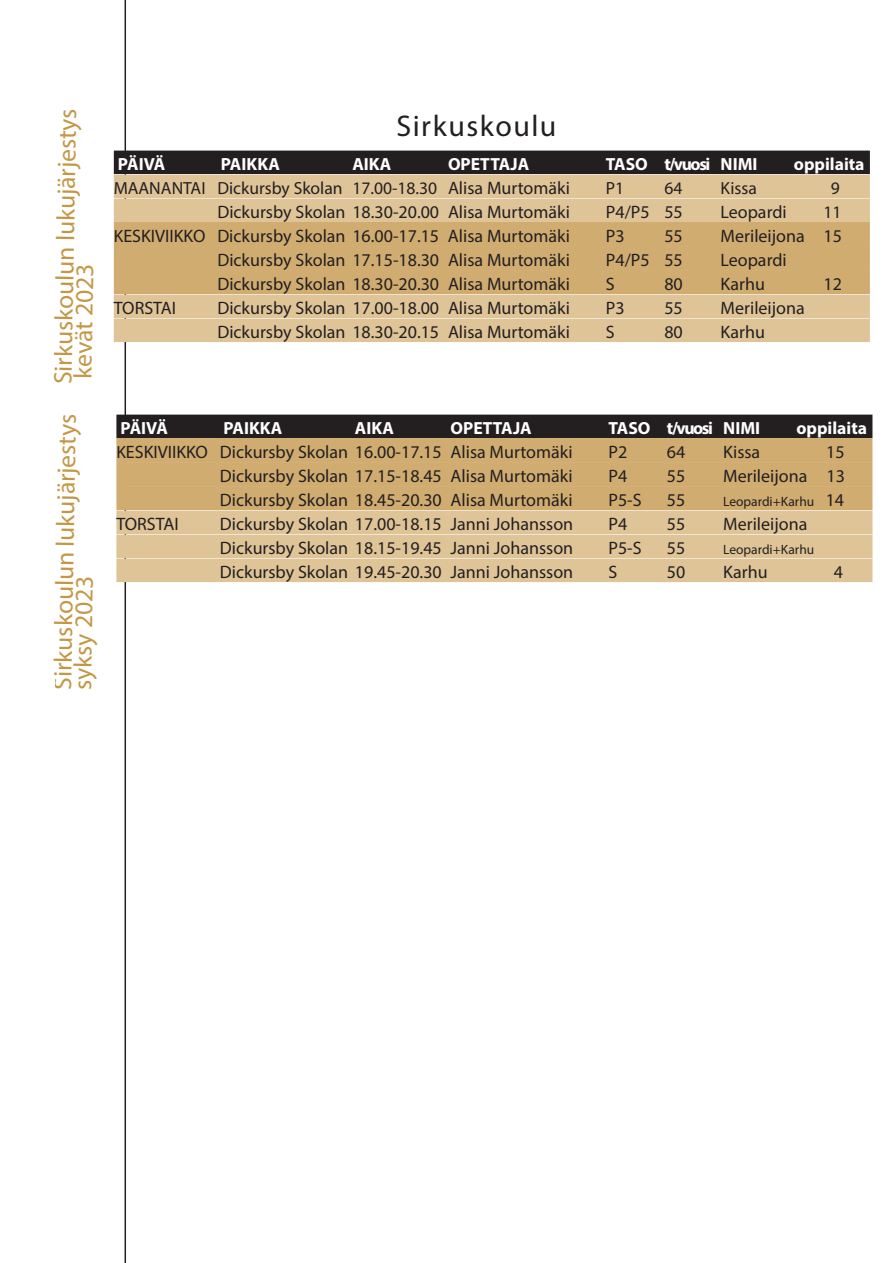
<style>
.page{position:relative;width:893px;height:1263px;background:#fff}
.page>*{position:absolute;margin:0;border:0;box-sizing:border-box;transform-origin:0 0}
.t1{font:30px "Myriad Pro";letter-spacing:.05em;color:#231f20}
.VO{font:25.5px "Myriad Pro";color:#c39746}
.LT_taustalla_tumma{font:18px "Myriad Pro";color:#231f20}
.LT_taustalla{font:18px "Myriad Pro";color:#231f20}
.LT_taustalla_otsikko{font:700 17.55px "Myriad Pro";color:#fff}
.LT_taustalla-2{font:17.55px "Myriad Pro";color:#231f20}
.LT_taustalla_otsikko-2{font:700 17.55px "Myriad Pro";letter-spacing:-.035em;color:#fff}
.LT_taustalla_tumma-2{font:13.5px "Myriad Pro";color:#231f20}
.LT_taustalla-3{font:13.5px "Myriad Pro";color:#231f20}
.s1{font-size:18px}
.s2{font-size:17.55px}
</style>
<div class="page">
<hr style="left:125px;top:0;width:1px;height:1263px;background:#231f20">
<div style="left:114px;top:151px;width:756px;height:23px;background:#231f20"></div>
<div style="left:114px;top:175px;width:756px;height:23px;background:#dfc498"></div>
<div style="left:114px;top:199px;width:756px;height:23px;background:#dfc498"></div>
<div style="left:114px;top:222px;width:756px;height:24px;background:#d0ac70"></div>
<div style="left:114px;top:246px;width:756px;height:24px;background:#d0ac70"></div>
<div style="left:114px;top:270px;width:756px;height:24px;background:#d0ac70"></div>
<div style="left:114px;top:295px;width:756px;height:23px;background:#dfc498"></div>
<div style="left:114px;top:319px;width:756px;height:23px;background:#dfc498"></div>
<div style="left:116px;top:415px;width:756px;height:23px;background:#231f20"></div>
<div style="left:116px;top:438px;width:756px;height:24px;background:#d0ac70"></div>
<div style="left:116px;top:462px;width:756px;height:24px;background:#d0ac70"></div>
<div style="left:116px;top:486px;width:756px;height:24px;background:#d0ac70"></div>
<div style="left:116px;top:511px;width:756px;height:23px;background:#dfc498"></div>
<div style="left:116px;top:535px;width:756px;height:23px;background:#dfc498"></div>
<div style="left:116px;top:559px;width:756px;height:23px;background:#dfc498"></div>
<p class="VO" style="left:47px;top:384px;width:277px;rotate:-89deg">Sirkuskoulun lukujärjestys</p>
<p class="VO" style="left:67px;top:379px;width:117px;rotate:-89deg">kevät 2023</p>
<p class="VO" style="left:47px;top:689px;width:277px;rotate:-89deg">Sirkuskoulun lukujärjestys</p>
<p class="VO" style="left:67px;top:689px;width:115px;rotate:-89deg">syksy 2023</p>
<p class="t1" style="left:396px;top:108px;width:162px">Sirkuskoulu</p>
<p class="LT_taustalla_otsikko" style="left:118px;top:152px;width:49px">PÄIVÄ</p>
<p class="LT_taustalla_otsikko" style="left:221px;top:152px;width:61px">PAIKKA</p>
<p class="LT_taustalla_otsikko" style="left:352px;top:152px;width:41px">AIKA</p>
<p class="LT_taustalla_otsikko" style="left:448px;top:152px;width:83px">OPETTAJA</p>
<p class="LT_taustalla_otsikko-2" style="left:606px;top:152px;width:153px">TASO t/vuosi NIMI</p>
<p class="LT_taustalla_otsikko" style="left:794px;top:152px;width:72px">oppilaita</p>
<p class="LT_taustalla-2" style="left:114px;top:177px;width:458px">MAANANTAI Dickursby Skolan 17.00-18.30 <span class="s1">Alisa Murtomäki</span></p>
<p class="LT_taustalla-2" style="left:606px;top:177px;width:20px">P1</p>
<p class="LT_taustalla-2" style="left:664px;top:177px;width:20px">64</p>
<p class="LT_taustalla-2" style="left:721px;top:177px;width:38px">Kissa</p>
<p class="LT_taustalla-2" style="left:831px;top:177px;width:11px">9</p>
<p class="LT_taustalla" style="left:217px;top:200px;width:354px">Dickursby Skolan 18.30-20.00 Alisa Murtomäki</p>
<p class="LT_taustalla" style="left:606px;top:200px;width:78px">P4/P5 55</p>
<p class="LT_taustalla" style="left:721px;top:200px;width:68px">Leopardi</p>
<p class="LT_taustalla-2" style="left:823px;top:201px;width:20px">11</p>
<p class="LT_taustalla_tumma" style="left:114px;top:224px;width:458px"><span class="s2">K</span>ESKIVIIKKO Dickursby Skolan 16.00-17.15 Alisa Murtomäki</p>
<p class="LT_taustalla_tumma" style="left:606px;top:224px;width:20px">P3</p>
<p class="LT_taustalla_tumma" style="left:664px;top:224px;width:20px">55</p>
<p class="LT_taustalla_tumma" style="left:721px;top:224px;width:123px">Merileijona 15</p>
<p class="LT_taustalla_tumma" style="left:217px;top:248px;width:354px">Dickursby Skolan 17.15-18.30 Alisa Murtomäki</p>
<p class="LT_taustalla_tumma" style="left:606px;top:248px;width:78px">P4/P5 55</p>
<p class="LT_taustalla_tumma" style="left:721px;top:248px;width:68px">Leopardi</p>
<p class="LT_taustalla_tumma" style="left:217px;top:272px;width:354px">Dickursby Skolan 18.30-20.30 Alisa Murtomäki</p>
<p class="LT_taustalla_tumma" style="left:606px;top:272px;width:10px">S</p>
<p class="LT_taustalla_tumma" style="left:664px;top:272px;width:20px">80</p>
<p class="LT_taustalla_tumma" style="left:721px;top:272px;width:46px">Karhu</p>
<p class="LT_taustalla_tumma" style="left:823px;top:272px;width:20px">12</p>
<p class="LT_taustalla" style="left:114px;top:296px;width:64px">TORSTAI</p>
<p class="LT_taustalla" style="left:217px;top:296px;width:354px">Dickursby Skolan 17.00-18.00 Alisa Murtomäki</p>
<p class="LT_taustalla" style="left:606px;top:296px;width:20px">P3</p>
<p class="LT_taustalla" style="left:664px;top:296px;width:20px">55</p>
<p class="LT_taustalla" style="left:721px;top:296px;width:86px">Merileijona</p>
<p class="LT_taustalla" style="left:217px;top:320px;width:354px">Dickursby Skolan 18.30-20.15 Alisa Murtomäki</p>
<p class="LT_taustalla" style="left:606px;top:320px;width:10px">S</p>
<p class="LT_taustalla" style="left:664px;top:320px;width:20px">80</p>
<p class="LT_taustalla" style="left:721px;top:320px;width:46px">Karhu</p>
<p class="LT_taustalla_otsikko" style="left:121px;top:416px;width:49px">PÄIVÄ</p>
<p class="LT_taustalla_otsikko" style="left:223px;top:416px;width:61px">PAIKKA</p>
<p class="LT_taustalla_otsikko" style="left:355px;top:416px;width:41px">AIKA</p>
<p class="LT_taustalla_otsikko" style="left:451px;top:416px;width:83px">OPETTAJA</p>
<p class="LT_taustalla_otsikko-2" style="left:608px;top:416px;width:153px">TASO t/vuosi NIMI</p>
<p class="LT_taustalla_otsikko" style="left:796px;top:416px;width:72px">oppilaita</p>
<p class="LT_taustalla_tumma" style="left:116px;top:440px;width:458px"><span class="s2">K</span>ESKIVIIKKO Dickursby Skolan 16.00-17.15 Alisa Murtomäki</p>
<p class="LT_taustalla_tumma" style="left:608px;top:440px;width:20px">P2</p>
<p class="LT_taustalla_tumma" style="left:667px;top:440px;width:20px">64</p>
<p class="LT_taustalla_tumma" style="left:723px;top:440px;width:39px">Kissa</p>
<p class="LT_taustalla_tumma" style="left:826px;top:440px;width:20px">15</p>
<p class="LT_taustalla_tumma" style="left:220px;top:464px;width:354px">Dickursby Skolan 17.15-18.45 Alisa Murtomäki</p>
<p class="LT_taustalla_tumma" style="left:608px;top:464px;width:20px">P4</p>
<p class="LT_taustalla_tumma" style="left:667px;top:464px;width:20px">55</p>
<p class="LT_taustalla_tumma" style="left:723px;top:464px;width:123px">Merileijona 13</p>
<p class="LT_taustalla_tumma" style="left:220px;top:488px;width:354px">Dickursby Skolan 18.45-20.30 Alisa Murtomäki</p>
<p class="LT_taustalla_tumma" style="left:608px;top:488px;width:35px">P5-S</p>
<p class="LT_taustalla_tumma" style="left:667px;top:488px;width:20px">55</p>
<p class="LT_taustalla_tumma-2" style="left:723px;top:493px;width:122px">Leopardi+Karhu <span class="s1">14</span></p>
<p class="LT_taustalla" style="left:116px;top:512px;width:64px">TORSTAI</p>
<p class="LT_taustalla" style="left:220px;top:512px;width:355px">Dickursby Skolan 17.00-18.15 Janni Johansson</p>
<p class="LT_taustalla" style="left:608px;top:512px;width:20px">P4</p>
<p class="LT_taustalla" style="left:667px;top:512px;width:20px">55</p>
<p class="LT_taustalla" style="left:723px;top:512px;width:86px">Merileijona</p>
<p class="LT_taustalla" style="left:220px;top:536px;width:355px">Dickursby Skolan 18.15-19.45 Janni Johansson</p>
<p class="LT_taustalla" style="left:608px;top:536px;width:35px">P5-S</p>
<p class="LT_taustalla" style="left:667px;top:536px;width:20px">55</p>
<p class="LT_taustalla-3" style="left:723px;top:541px;width:93px">Leopardi+Karhu</p>
<p class="LT_taustalla" style="left:220px;top:560px;width:355px">Dickursby Skolan 19.45-20.30 Janni Johansson</p>
<p class="LT_taustalla" style="left:608px;top:560px;width:10px">S</p>
<p class="LT_taustalla" style="left:667px;top:560px;width:20px">50</p>
<p class="LT_taustalla" style="left:723px;top:560px;width:46px">Karhu</p>
<p class="LT_taustalla" style="left:834px;top:560px;width:11px">4</p>
</div>
